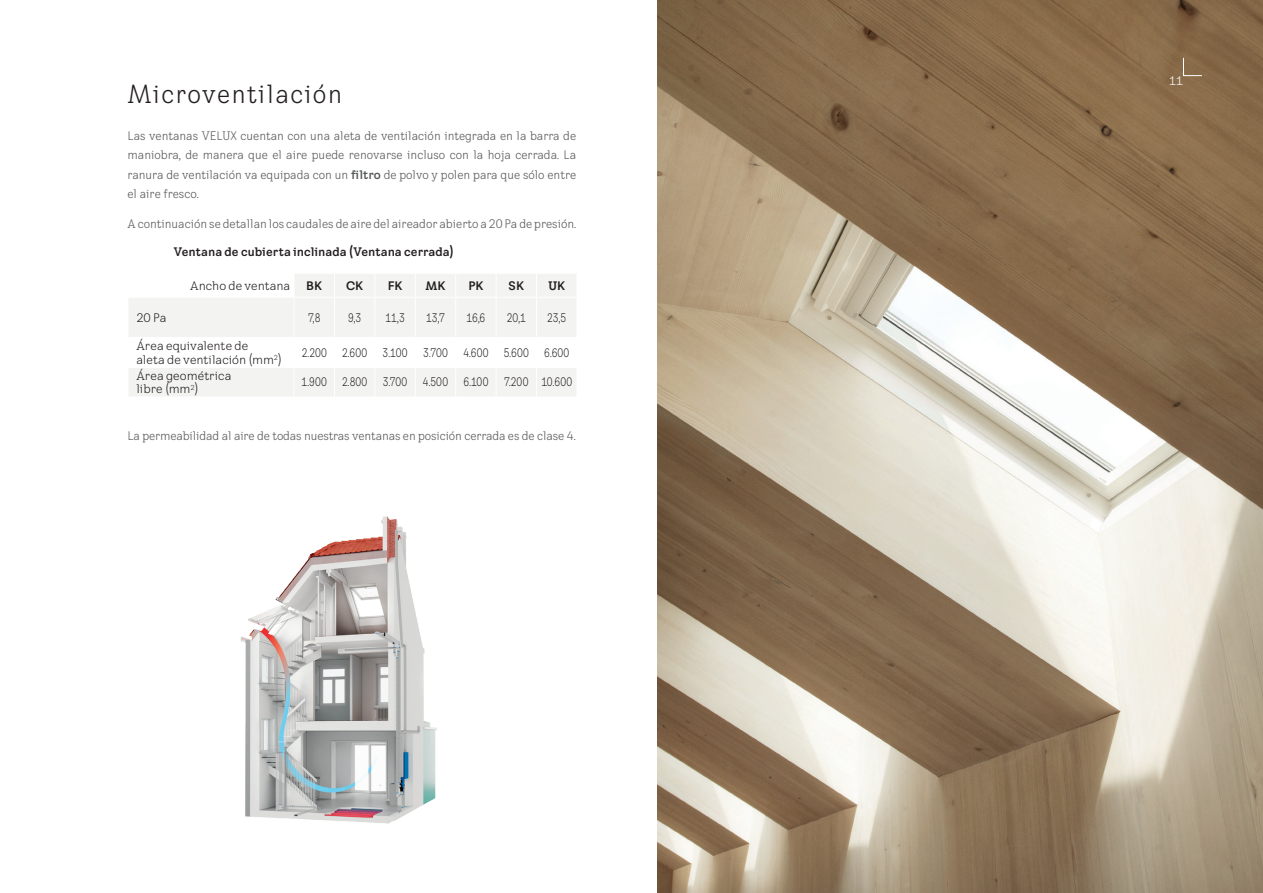
<style>
.page{position:relative;width:1263px;height:893px;background:#fff}
.page>*{position:absolute;margin:0;border:0;box-sizing:border-box;transform-origin:0 0}
.t1{font:condensed 25.5px "VELUX Transform";letter-spacing:.05em;color:#231f20}
.t2{font:condensed 12px/19.5px "VELUX Transform";color:#57585a;text-align:justify}
.Platte_tekst{font:12px "VELUX Transform";letter-spacing:.005em;color:#231f20;scale:.79 1}
.Platte_tekst-2{font:12px/13.5px "VELUX Transform";letter-spacing:.005em;color:#231f20}
.Platte_tekst-3{font:700 12px "VELUX Transform";color:#231f20}
.Platte_tekst-4{font:700 12px "VELUX Transform Headline";letter-spacing:.005em;color:#231f20}
.t3{font:condensed 12px "VELUX Transform";color:#fff}
.s1{font-weight:700;font-stretch:normal}
</style>
<div class="page">
<img style="left:657px;top:0;width:606px;height:893px">
<svg style="left:129px;top:274px;width:447px;height:122px"></svg>
<svg style="left:1183px;top:57px;width:20px;height:19px"></svg>
<img style="left:240px;top:516px;width:197px;height:308px">
<p class="t1" style="left:128px;top:79px;width:216px">Microventilación</p>
<p class="t2" style="left:128px;top:126px;width:450px">Las ventanas VELUX cuentan con una aleta de ventilación integrada en la barra de maniobra, de manera que el aire puede renovarse incluso con la hoja cerrada. La ranura de ventilación va equipada con un <span class="s1">filtro</span> de polvo y polen para que sólo entre el aire fresco.</p>
<p class="t2" style="left:128px;top:214px;width:450px">A continuación se detallan los caudales de aire del aireador abierto a 20 Pa de presión.</p>
<p class="Platte_tekst-3" style="left:174px;top:244px;width:282px">Ventana de cubierta inclinada (Ventana cerrada)</p>
<p class="Platte_tekst-2" style="left:190px;top:278px;width:102px">Ancho de ventana</p>
<p class="Platte_tekst-4" style="left:306px;top:278px;width:18px">BK</p>
<p class="Platte_tekst-4" style="left:346px;top:278px;width:19px">CK</p>
<p class="Platte_tekst-4" style="left:388px;top:278px;width:16px">FK</p>
<p class="Platte_tekst-4" style="left:425px;top:278px;width:22px">MK</p>
<p class="Platte_tekst-4" style="left:468px;top:278px;width:17px">PK</p>
<p class="Platte_tekst-4" style="left:509px;top:278px;width:17px">SK</p>
<p class="Platte_tekst-4" style="left:548px;top:278px;width:18px">UK</p>
<p class="Platte_tekst-2" style="left:136px;top:310px;width:32px">20 Pa</p>
<p class="Platte_tekst" style="left:308px;top:310px;width:17px">7,8</p>
<p class="Platte_tekst" style="left:348px;top:310px;width:18px">9,3</p>
<p class="Platte_tekst" style="left:385px;top:310px;width:26px">11,3</p>
<p class="Platte_tekst" style="left:426px;top:310px;width:25px">13,7</p>
<p class="Platte_tekst" style="left:466px;top:310px;width:25px">16,6</p>
<p class="Platte_tekst" style="left:507px;top:310px;width:26px">20,1</p>
<p class="Platte_tekst" style="left:547px;top:310px;width:26px">23,5</p>
<p class="Platte_tekst-2" style="left:136px;top:339px;width:147px">Área equivalente de<br>aleta de ventilación (mm<sup>2</sup>)</p>
<p class="Platte_tekst" style="left:302px;top:345px;width:33px">2.200</p>
<p class="Platte_tekst" style="left:342px;top:345px;width:33px">2.600</p>
<p class="Platte_tekst" style="left:383px;top:345px;width:33px">3.100</p>
<p class="Platte_tekst" style="left:423px;top:345px;width:33px">3.700</p>
<p class="Platte_tekst" style="left:463px;top:345px;width:33px">4.600</p>
<p class="Platte_tekst" style="left:504px;top:345px;width:33px">5.600</p>
<p class="Platte_tekst" style="left:544px;top:345px;width:33px">6.600</p>
<p class="Platte_tekst-2" style="left:136px;top:368px;width:97px">Área geométrica libre (mm<sup>2</sup>)</p>
<p class="Platte_tekst" style="left:301px;top:375px;width:34px">1.900</p>
<p class="Platte_tekst" style="left:342px;top:375px;width:34px">2.800</p>
<p class="Platte_tekst" style="left:383px;top:375px;width:33px">3.700</p>
<p class="Platte_tekst" style="left:423px;top:375px;width:33px">4.500</p>
<p class="Platte_tekst" style="left:463px;top:375px;width:33px">6.100</p>
<p class="Platte_tekst" style="left:504px;top:375px;width:32px">7.200</p>
<p class="Platte_tekst" style="left:541px;top:375px;width:41px">10.600</p>
<p class="t2" style="left:128px;top:426px;width:450px">La permeabilidad al aire de todas nuestras ventanas en posición cerrada es de clase 4.</p>
<p class="t3" style="left:1169px;top:73px;width:15px">11</p>
</div>
